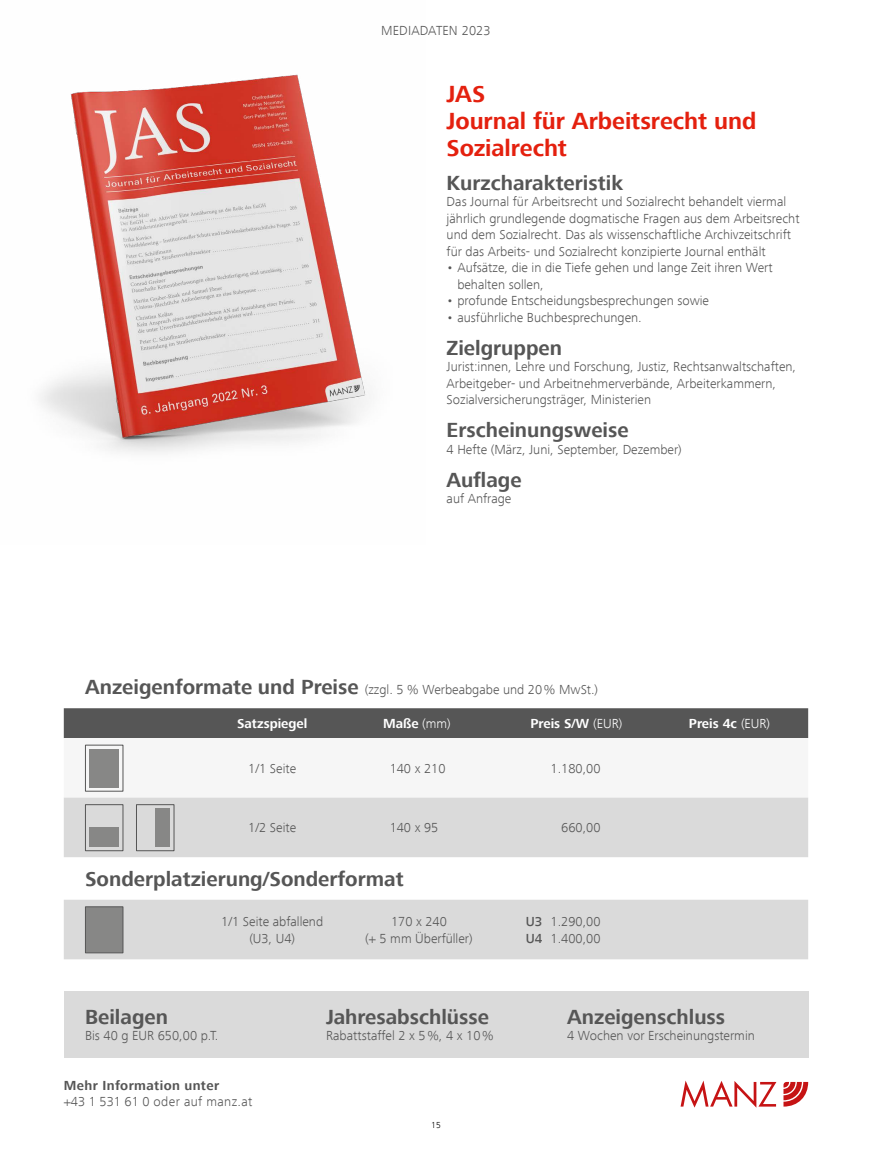
<style>
.page{position:relative;width:872px;height:1149px;background:#fff}
.page>*{position:absolute;margin:0;border:0;box-sizing:border-box;transform-origin:0 0}
.TopTitelAutorText{font:700 24px/27px "Frutiger Next Com";letter-spacing:-.005em;color:#e4200e}
.TopTitelAutorText-2{font:700 21px "Frutiger Next Com";color:#565656}
.TopTitelAutorText-3{font:300 13.5px/16.5px "Frutiger Next Com";color:#565656}
.t1{font:700 13.5px "Frutiger Next Com";color:#fff}
.TopTitelAutorText-4{font:300 13.5px "Frutiger Next Com";letter-spacing:.025em;color:#565656}
.t2{font:700 13.5px "Frutiger Next Com";letter-spacing:.03em;color:#565656}
.t3{font:300 9px "Frutiger Next Com";color:#000}
.s1{font-weight:700;font-size:21px}
.s2{font-weight:300}
.s3{font-weight:500}
</style>
<div class="page">
<svg style="left:680px;top:1080px;width:96px;height:27px"></svg>
<svg style="left:783px;top:1081px;width:25px;height:25px"></svg>
<img style="left:40px;top:74px;width:330px;height:379px">
<div style="left:64px;top:991px;width:744px;height:66px;background:#dadada"></div>
<div style="left:64px;top:708px;width:744px;height:29px;background:#565656"></div>
<div style="left:64px;top:737px;width:744px;height:55px;background:#f6f6f6"></div>
<svg style="left:64px;top:797px;width:744px;height:162px;fill:#dadada"></svg>
<div style="left:85px;top:744px;width:38px;height:47px;border:1px solid #565656"></div>
<div style="left:89px;top:748px;width:30px;height:39px;background:#878786"></div>
<div style="left:85px;top:906px;width:38px;height:46px;background:#878786;border:1px solid #565656"></div>
<div style="left:85px;top:804px;width:38px;height:46px;border:1px solid #565656"></div>
<div style="left:89px;top:827px;width:30px;height:19px;background:#878786"></div>
<div style="left:136px;top:804px;width:38px;height:46px;border:1px solid #565656"></div>
<div style="left:155px;top:808px;width:15px;height:38px;background:#878786"></div>
<p class="TopTitelAutorText-3" style="left:381px;top:22px;width:111px">MEDIADATEN 2023</p>
<p class="TopTitelAutorText" style="left:446px;top:81px;width:40px">JAS</p>
<p class="TopTitelAutorText" style="left:446px;top:108px;width:311px">Journal für Arbeitsrecht und<br>Sozialrecht</p>
<p class="TopTitelAutorText-2" style="left:446px;top:170px;width:178px">Kurzcharakteristik</p>
<p class="TopTitelAutorText-3" style="left:446px;top:193px;width:354px">Das Journal für Arbeitsrecht und Sozialrecht behandelt viermal jährlich grundlegende dogmatische Fragen aus dem Arbeitsrecht und dem Sozialrecht. Das als wissenschaftliche Archivzeitschrift für das Arbeits- und Sozialrecht konzipierte Journal enthält</p>
<p class="TopTitelAutorText-3" style="left:457px;top:259px;width:317px;text-indent:-11px">• Aufsätze, die in die Tiefe gehen und lange Zeit ihren Wert behalten sollen,</p>
<p class="TopTitelAutorText-3" style="left:446px;top:292px;width:264px">• profunde Entscheidungsbesprechungen sowie</p>
<p class="TopTitelAutorText-3" style="left:446px;top:309px;width:197px">• ausführliche Buchbesprechungen.</p>
<p class="TopTitelAutorText-2" style="left:446px;top:335px;width:117px">Zielgruppen</p>
<p class="TopTitelAutorText-3" style="left:446px;top:358px;width:351px">Jurist:innen, Lehre und Forschung, Justiz, Rechtsanwaltschaften,<br>Arbeitgeber- und Arbeitnehmerverbände, Arbeiterkammern,<br>Sozialversicherungsträger, Ministerien</p>
<p class="TopTitelAutorText-2" style="left:446px;top:418px;width:184px">Erscheinungsweise</p>
<p class="TopTitelAutorText-3" style="left:446px;top:441px;width:237px">4 Hefte (März, Juni, September, Dezember)</p>
<p class="TopTitelAutorText-2" style="left:446px;top:467px;width:76px">Auflage</p>
<p class="TopTitelAutorText-3" style="left:446px;top:490px;width:66px">auf Anfrage</p>
<p class="TopTitelAutorText-3" style="left:85px;top:681px;width:514px"><span class="s1">Anzeigenformate und Preise</span> (zzgl. 5 % Werbeabgabe und 20% MwSt.)</p>
<p class="t1" style="left:237px;top:715px;width:72px">Satzspiegel</p>
<p class="t1" style="left:383px;top:715px;width:69px">Maße <span class="s2">(mm)</span></p>
<p class="t1" style="left:530px;top:715px;width:93px">Preis S/W <span class="s2">(EUR)</span></p>
<p class="t1" style="left:689px;top:715px;width:83px">Preis 4c <span class="s2">(EUR)</span></p>
<p class="TopTitelAutorText-3" style="left:248px;top:759px;width:49px">1/1 Seite</p>
<p class="TopTitelAutorText-3" style="left:390px;top:759px;width:57px">140 x 210</p>
<p class="TopTitelAutorText-3" style="left:550px;top:759px;width:52px">1.180,00</p>
<p class="TopTitelAutorText-3" style="left:248px;top:819px;width:49px">1/2 Seite</p>
<p class="TopTitelAutorText-3" style="left:390px;top:819px;width:50px">140 x 95</p>
<p class="TopTitelAutorText-3" style="left:561px;top:819px;width:41px">660,00</p>
<p class="TopTitelAutorText-2" style="left:85px;top:866px;width:320px">Sonderplatzierung/Sonderformat</p>
<p class="TopTitelAutorText-3" style="left:221px;top:913px;width:103px">1/1 Seite abfallend</p>
<p class="TopTitelAutorText-3" style="left:249px;top:929px;width:47px">(U3, U4)</p>
<p class="TopTitelAutorText-3" style="left:391px;top:913px;width:57px">170 x 240</p>
<p class="TopTitelAutorText-3" style="left:365px;top:929px;width:109px">(+ 5 mm Überfüller)</p>
<p class="TopTitelAutorText-3" style="left:525px;top:913px;width:76px"><span class="s3">U3</span> 1.290,00</p>
<p class="TopTitelAutorText-3" style="left:525px;top:929px;width:76px"><span class="s3">U4</span> 1.400,00</p>
<p class="TopTitelAutorText-2" style="left:85px;top:1004px;width:84px">Beilagen</p>
<p class="TopTitelAutorText-3" style="left:85px;top:1027px;width:135px">Bis 40 g EUR 650,00 p.T.</p>
<p class="t2" style="left:64px;top:1077px;width:157px">Mehr Information unter</p>
<p class="TopTitelAutorText-4" style="left:64px;top:1093px;width:190px">+43 1 531 61 0 oder auf manz.at</p>
<p class="TopTitelAutorText-2" style="left:326px;top:1004px;width:164px">Jahresabschlüsse</p>
<p class="TopTitelAutorText-3" style="left:326px;top:1027px;width:169px">Rabattstaffel 2 x 5%, 4 x 10%</p>
<p class="t3" style="left:431px;top:1119px;width:11px">15</p>
<p class="TopTitelAutorText-2" style="left:567px;top:1004px;width:160px">Anzeigenschluss</p>
<p class="TopTitelAutorText-3" style="left:567px;top:1027px;width:189px">4 Wochen vor Erscheinungstermin</p>
</div>
